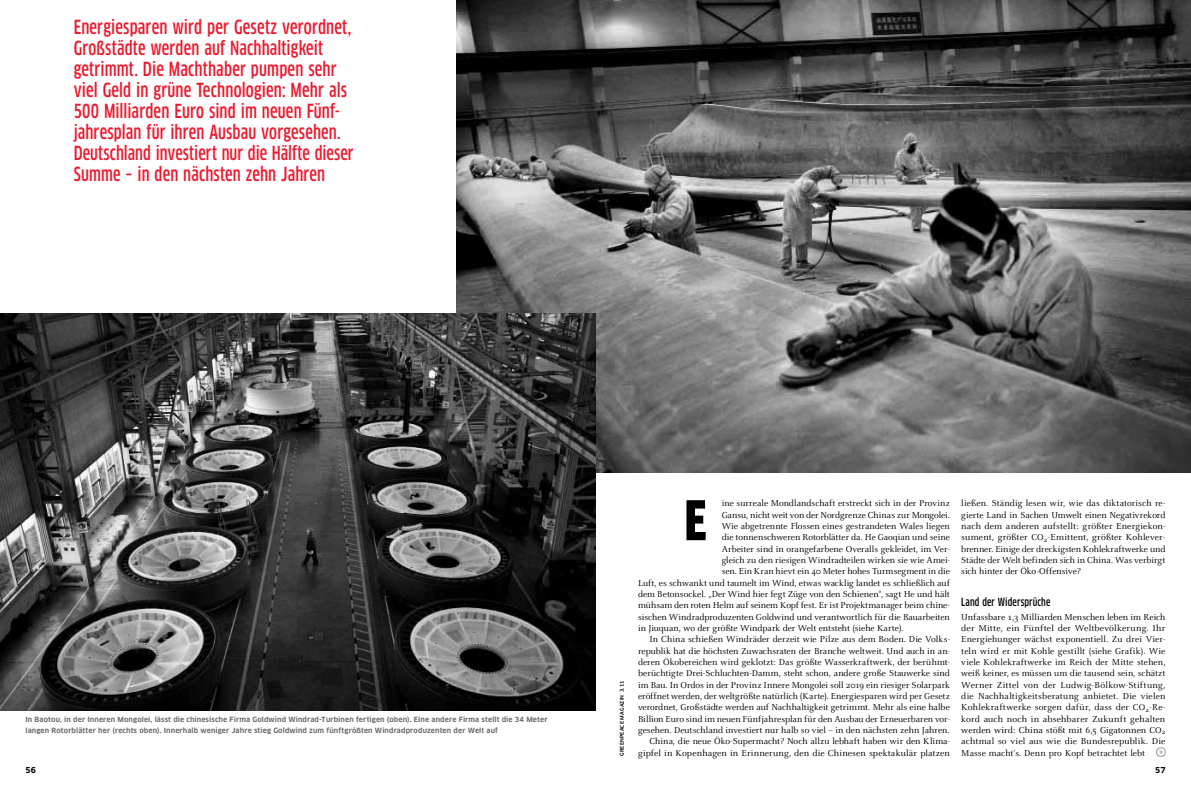
<style>
.page{position:relative;width:1191px;height:794px;background:#fff}
.page>*{position:absolute;margin:0;border:0;box-sizing:border-box;transform-origin:0 0}
.t1{font:900 condensed 53.3px "Clan Pro";color:#000}
.t2{font:500 condensed 19px/21px "Clan Pro";letter-spacing:.01em;color:#ed1b2f}
.t3{font:500 condensed 11px "Clan Pro";letter-spacing:.015em;color:#000}
.t4{font:9.5px/11.3px "Celeste";letter-spacing:-.005em;color:#000;text-align:justify}
.t5{font:700 8px "Clan Pro";color:#000}
.t6{font:700 7px/11.3px "Clan Pro";letter-spacing:.015em;color:#6d6e71}
.t7{font:500 5px "Clan Pro";letter-spacing:.03em;color:#000}
.s1{font-size:9.2px}
</style>
<div class="page">
<img style="left:456px;top:0;width:735px;height:472px">
<img style="left:0;top:313px;width:595px;height:397px">
<div style="left:1156px;top:747px;width:9px;height:9px;border:1px solid #939598;border-radius:50%"></div>
<p class="t2" style="left:74px;top:17px;width:281px">Energiesparen wird per Gesetz verordnet, Großstädte werden auf Nachhaltigkeit getrimmt. Die Machthaber pumpen sehr viel Geld in grüne Technologien: Mehr als 500 Milliarden Euro sind im neuen Fünf-- jahresplan für ihren Ausbau vorgesehen.<br>Deutschland investiert nur die Hälfte dieser Summe – in den nächsten zehn Jahren</p>
<p class="t4" style="left:721px;top:497px;width:230px">ine surreale Mondlandschaft erstreckt sich in der Provinz</p>
<p class="t4" style="left:721px;top:509px;width:230px">Gansu, nicht weit von der Nordgrenze Chinas zur Mongolei.</p>
<p class="t4" style="left:721px;top:520px;width:230px">Wie abgetrennte Flossen eines gestrandeten Wales liegen</p>
<p class="t4" style="left:721px;top:531px;width:230px">die tonnenschweren Rotorblätter da. He Gaoqian und seine</p>
<p class="t4" style="left:721px;top:543px;width:230px">Arbeiter sind in orangefarbene Overalls gekleidet, im Ver-</p>
<p class="t4" style="left:721px;top:554px;width:230px">gleich zu den riesigen Windradteilen wirken sie wie Amei-</p>
<p class="t4" style="left:721px;top:565px;width:230px">sen. Ein Kran hievt ein 40 Meter hohes Turmsegment in die</p>
<p class="t4" style="left:638px;top:577px;width:313px">Luft, es schwankt und taumelt im Wind, etwas wacklig landet es schließlich auf</p>
<p class="t4" style="left:638px;top:588px;width:313px">dem Betonsockel. „Der Wind hier fegt Züge von den Schienen“, sagt He und hält</p>
<p class="t4" style="left:638px;top:599px;width:313px">mühsam den roten Helm auf seinem Kopf fest. Er ist Projektmanager beim chine-</p>
<p class="t4" style="left:638px;top:611px;width:313px">sischen Windradproduzenten Goldwind und verantwortlich für die Bauarbeiten</p>
<p class="t4" style="left:638px;top:622px;width:267px">in Jiuquan, wo der größte Windpark der Welt entsteht (siehe Karte).</p>
<p class="t4" style="left:649px;top:633px;width:302px">In China schießen Windräder derzeit wie Pilze aus dem Boden. Die Volks-</p>
<p class="t4" style="left:638px;top:645px;width:313px">republik hat die höchsten Zuwachsraten der Branche weltweit. Und auch in an-</p>
<p class="t4" style="left:638px;top:656px;width:313px">deren Ökobereichen wird geklotzt: Das größte Wasserkraftwerk, der berühmt-</p>
<p class="t4" style="left:638px;top:667px;width:313px">berüchtigte Drei-Schluchten-Damm, steht schon, andere große Stauwerke sind</p>
<p class="t4" style="left:638px;top:679px;width:313px">im Bau. In Ordos in der Provinz Innere Mongolei soll 2019 ein riesiger Solarpark</p>
<p class="t4" style="left:638px;top:690px;width:313px">eröffnet werden, der weltgrößte natürlich (Karte). Energiesparen wird per Gesetz</p>
<p class="t4" style="left:638px;top:701px;width:313px">verordnet, Großstädte werden auf Nachhaltigkeit getrimmt. Mehr als eine halbe</p>
<p class="t4" style="left:638px;top:713px;width:313px">Billion Euro sind im neuen Fünfjahresplan für den Ausbau der Erneuerbaren vor-</p>
<p class="t4" style="left:638px;top:724px;width:313px">gesehen. Deutschland investiert nur halb so viel – in den nächsten zehn Jahren.</p>
<p class="t4" style="left:649px;top:735px;width:302px">China, die neue Öko-Supermacht? Noch allzu lebhaft haben wir den Klima-</p>
<p class="t4" style="left:638px;top:747px;width:313px">gipfel in Kopenhagen in Erinnerung, den die Chinesen spektakulär platzen</p>
<p class="t4" style="left:961px;top:497px;width:206px">ließen. Ständig lesen wir, wie das diktatorisch re&shy;gierte Land in Sachen Umwelt einen Negativrekord nach dem anderen aufstellt: größter Energiekon&shy;sument, größter <span class="s1">CO</span><sub>2</sub>-Emittent, größter Kohlever&shy;brenner. Einige der dreckigsten Kohlekraftwerke und Städte der Welt befinden sich in China. Was verbirgt sich hinter der Öko-Offensive?</p>
<p class="t3" style="left:961px;top:596px;width:91px">Land der Widersprüche</p>
<p class="t4" style="left:961px;top:611px;width:206px">Unfassbare 1,3 Milliarden Menschen leben im Reich der Mitte, ein Fünftel der Weltbevölkerung. Ihr Energiehunger wächst exponentiell. Zu drei Vier&shy;teln wird er mit Kohle gestillt (siehe Grafik). Wie viele Kohlekraftwerke im Reich der Mitte stehen, weiß keiner, es müssen um die tausend sein, schätzt Werner Zittel von der Ludwig-Bölkow-Stiftung, die Nachhaltigkeitsberatung anbietet. Die vielen Kohlekraftwerke sorgen dafür, dass der <span class="s1">CO</span><sub>2</sub>-Re&shy;kord auch noch in absehbarer Zukunft gehalten werden wird: China stößt mit 6,5 Gigatonnen <span class="s1">CO</span><sub>2 </sub>achtmal so viel aus wie die Bundesrepublik. Die Masse macht‘s. Denn pro Kopf betrachtet lebt</p>
<h1 class="t1" style="left:684px;top:490px;width:24px">e</h1>
<p class="t7" style="left:619px;top:755px;width:76px;rotate:-90deg">Greenpeace Magazin 3.11</p>
<p class="t6" style="left:26px;top:713px;width:523px">I n Baotou, in der I nneren Mongolei, lässt die chinesische Firma Goldwind Windrad-Turbinen fertigen (oben). Eine andere Firma stellt die 34 Meter langen Rotorblätter her (rechts oben). I nnerhalb weniger Jahre stieg Goldwind zum fünftgrößten Windradproduzenten der Welt auf</p>
<p class="t5" style="left:26px;top:765px;width:12px">56</p>
<p class="t5" style="left:1155px;top:765px;width:12px">57</p>
</div>
